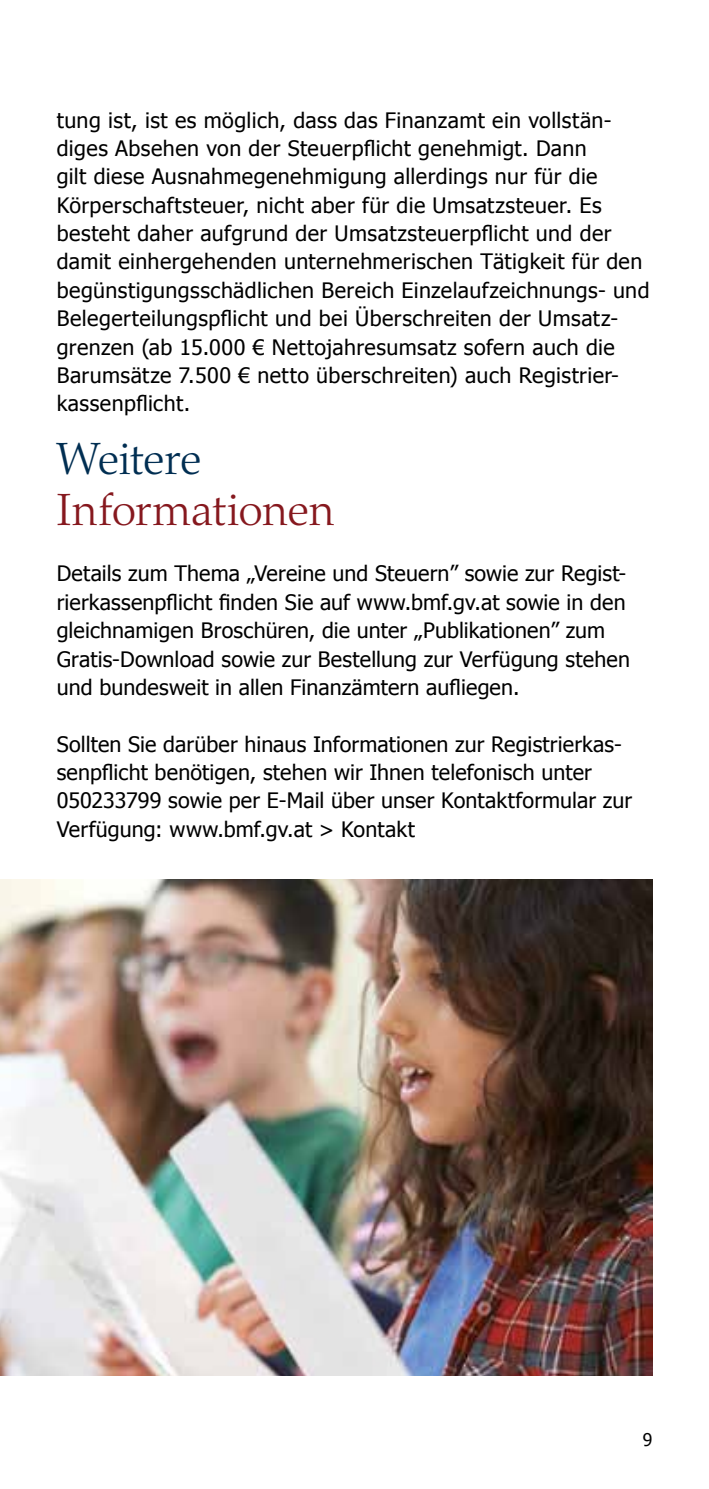
<style>
.page{position:relative;width:709px;height:1489px;background:#fff}
.page>*{position:absolute;margin:0;border:0;box-sizing:border-box;transform-origin:0 0}
.t1{font:300 45px "Palatino LT Pro";letter-spacing:-.01em;color:#86181e}
.t2{font:300 45px "Palatino LT Pro";letter-spacing:-.01em;color:#002e52}
.t3{font:21.25px/28.2px "Tahoma";letter-spacing:.015em;color:#000}
.t4{font:17.5px "Tahoma";color:#000}
</style>
<div class="page">
<img style="left:0;top:879px;width:652px;height:496px">
<p class="t3" style="left:57px;top:105px;width:594px">tung ist, ist es möglich, dass das Finanzamt ein vollstän&shy;diges Absehen von der Steuerpflicht genehmigt. Dann<br>gilt diese Ausnahmegenehmigung allerdings nur für die Körperschaftsteuer, nicht aber für die Umsatzsteuer. Es besteht daher aufgrund der Umsatzsteuerpflicht und der damit einhergehenden unternehmerischen Tätigkeit für den begünstigungsschädlichen Bereich Einzelaufzeichnungs- und Belegerteilungspflicht und bei Überschreiten der Umsatz&shy;grenzen (ab 15.000 € Nettojahresumsatz sofern auch die Barumsätze 7.500 € netto überschreiten) auch Registrier&shy;kassenpflicht.</p>
<h1 class="t2" style="left:57px;top:431px;width:147px">Weitere</h1>
<h1 class="t1" style="left:57px;top:482px;width:280px">Informationen</h1>
<p class="t3" style="left:57px;top:559px;width:574px">Details zum Thema „Vereine und Steuern” sowie zur Regist&shy;rierkassenpflicht finden Sie auf www.bmf.gv.at sowie in den gleichnamigen Broschüren, die unter „Publikationen” zum Gratis-Download sowie zur Bestellung zur Verfügung stehen und bundesweit in allen Finanzämtern aufliegen.</p>
<p class="t3" style="left:57px;top:729px;width:577px">Sollten Sie darüber hinaus Informationen zur Registrierkas&shy;senpflicht benötigen, stehen wir Ihnen telefonisch unter 050233799 sowie per E-Mail über unser Kontaktformular zur Verfügung: www.bmf.gv.at &gt; Kontakt</p>
<p class="t4" style="left:642px;top:1427px;width:11px">9</p>
</div>
